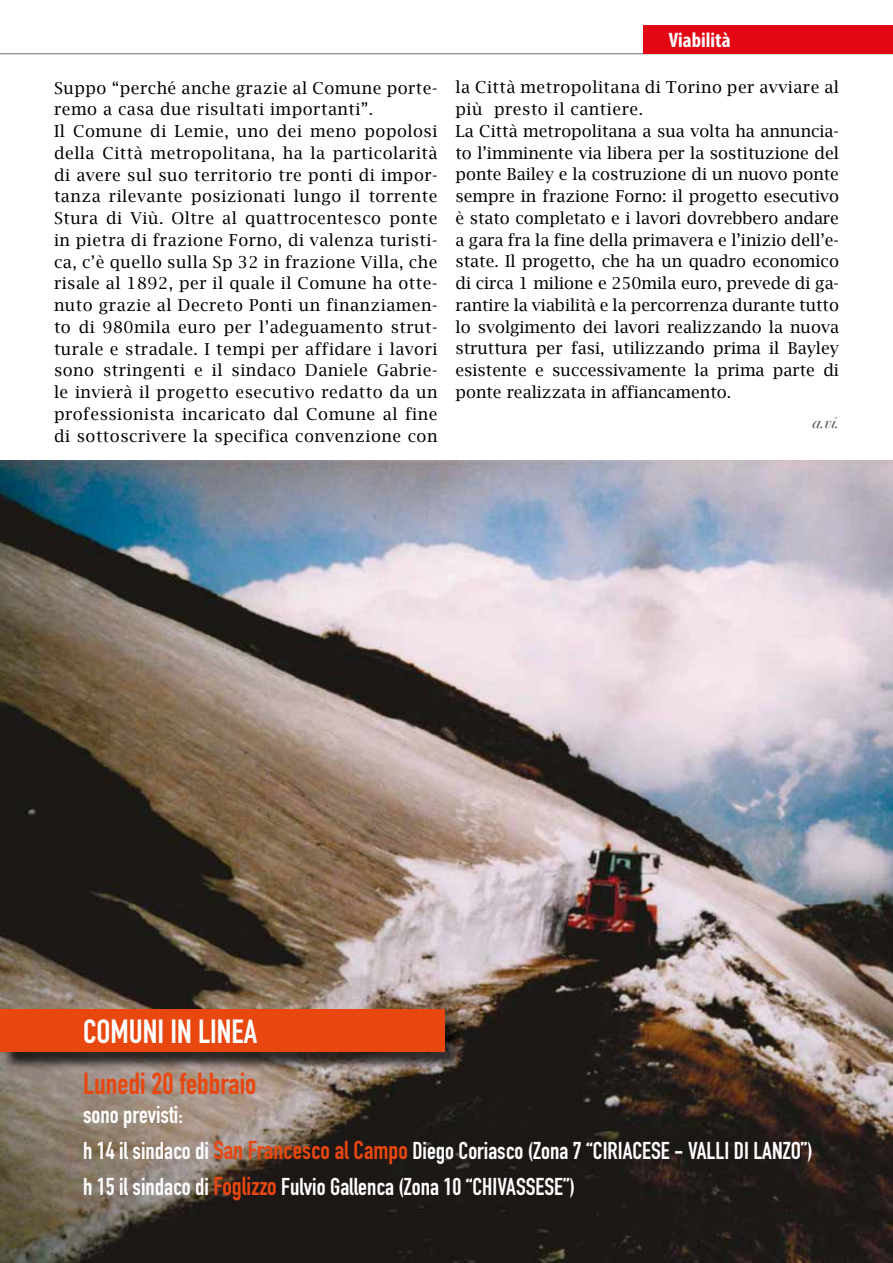
<style>
.page{position:relative;width:893px;height:1263px;background:#fff}
.page>*{position:absolute;margin:0;border:0;box-sizing:border-box;transform-origin:0 0}
.t1{font:700 33px "DIN Condensed";color:#fff}
.t2{font:700 30px "DIN Condensed";color:#e84710}
.t3{font:700 24px/36px "DIN Condensed";color:#fff}
.t4{font:700 condensed 21px "Myriad Pro";color:#fff}
.t5{font:16.5px/21.8px "Lucida Bright";letter-spacing:.03em;color:#000}
.t6{font:16.5px/21.8px "Lucida Bright";color:#000}
.t7{font:italic 16.5px "Bodoni Svty Two ITCTT";color:#575756}
.s1{font-size:25.5px;color:#e84710}
</style>
<div class="page">
<hr style="left:0;top:54px;width:893px;height:1px;background:#706f6f">
<div style="left:643px;top:25px;width:250px;height:28px;background:#e30613"></div>
<img style="left:0;top:461px;width:892px;height:802px">
<div style="left:2px;top:1012px;width:461px;height:59px;background:#000;opacity:.75"></div>
<div style="left:0;top:1010px;width:444px;height:42px;background:#e84710"></div>
<p class="t4" style="left:669px;top:27px;width:63px">Viabilità</p>
<p class="t5" style="left:54px;top:77px;width:385px">Suppo “perché anche grazie al Comune porte&shy;remo a casa due risultati importanti”.<br>Il Comune di Lemie, uno dei meno popolosi della Città metropolitana, ha la particolarità di avere sul suo territorio tre ponti di impor&shy;tanza rilevante posizionati lungo il torrente Stura di Viù. Oltre al quattrocentesco ponte in pietra di frazione Forno, di valenza turisti&shy;ca, c’è quello sulla Sp 32 in frazione Villa, che risale al 1892, per il quale il Comune ha otte&shy;nuto grazie al Decreto Ponti un finanziamen&shy;to di 980mila euro per l’adeguamento strut&shy;turale e stradale. I tempi per affidare i lavori sono stringenti e il sindaco Daniele Gabrie&shy;le invierà il progetto esecutivo redatto da un professionista incaricato dal Comune al fine di sottoscrivere la specifica convenzione con</p>
<p class="t6" style="left:455px;top:77px;width:385px">la Città metropolitana di Torino per avviare al più presto il cantiere.<br>La Città metropolitana a sua volta ha annuncia&shy;to l’imminente via libera per la sostituzione del ponte Bailey e la costruzione di un nuovo ponte sempre in frazione Forno: il progetto esecutivo è stato completato e i lavori dovrebbero andare a gara fra la fine della primavera e l’inizio dell’e&shy;state. Il progetto, che ha un quadro economico di circa 1 milione e 250mila euro, prevede di ga&shy;rantire la viabilità e la percorrenza durante tutto lo svolgimento dei lavori realizzando la nuova struttura per fasi, utilizzando prima il Bayley esistente e successivamente la prima parte di ponte realizzata in affiancamento.</p>
<p class="t7" style="left:812px;top:408px;width:28px">a.vi.</p>
<h1 class="t1" style="left:83px;top:1009px;width:176px">COMUNI IN LINEA</h1>
<h2 class="t2" style="left:83px;top:1063px;width:175px">Lunedi 20 febbraio</h2>
<h3 class="t3" style="left:83px;top:1096px;width:731px">sono previsti:<br>h 14 il sindaco di <span class="s1">San Francesco al Campo</span> Diego Coriasco (Zona 7 “CIRIACESE - VALLI DI LANZO”) h 15 il sindaco di <span class="s1">Foglizzo</span> Fulvio Gallenca (Zona 10 “CHIVASSESE”)</h3>
</div>
